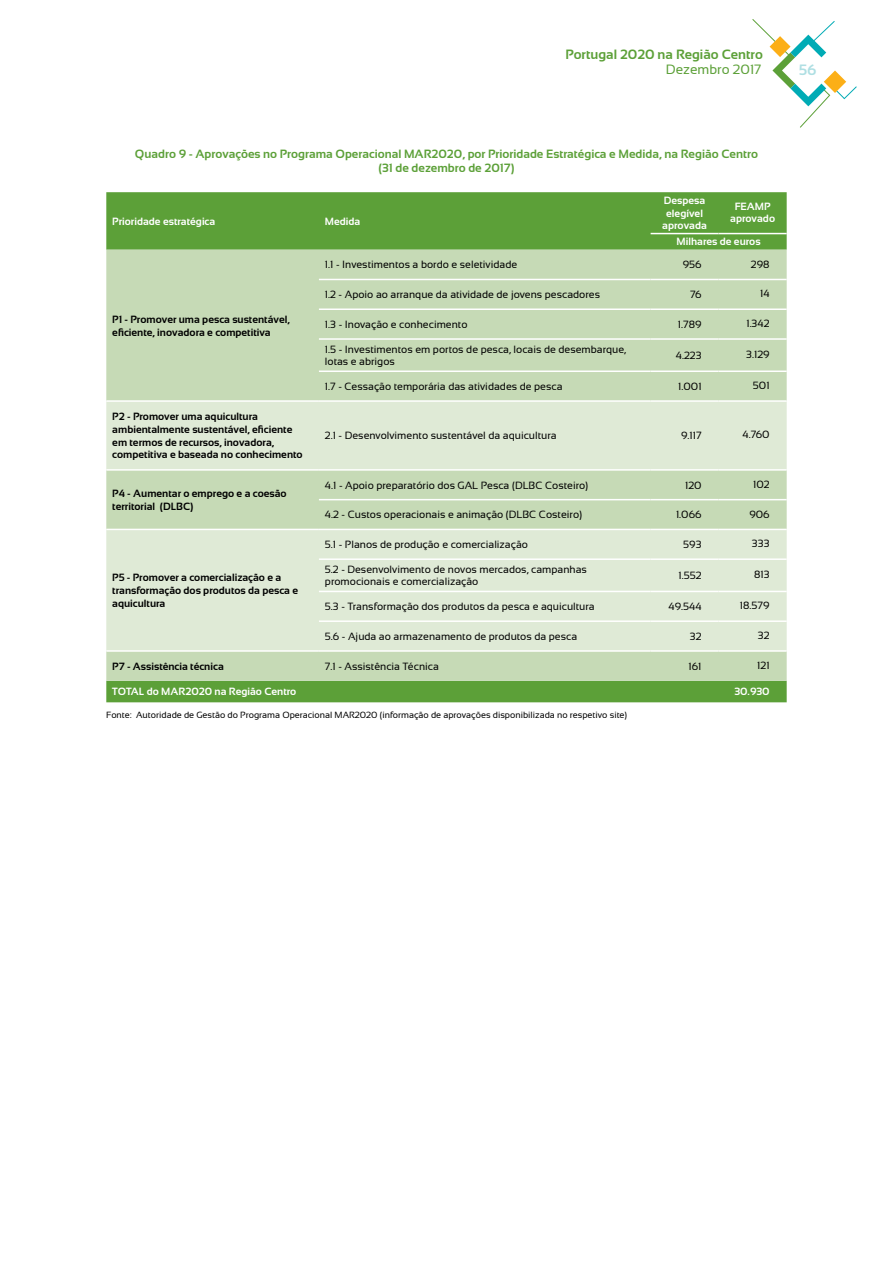
<style>
.page{position:relative;width:893px;height:1263px;background:#fff}
.page>*{position:absolute;margin:0;border:0;box-sizing:border-box;transform-origin:0 0}
.t1{font:700 15px "Sansation";color:#afdfe3}
.t2{font:700 13.5px "Sansation";color:#5ca038}
.t3{font:13.5px "Sansation";color:#5ca038}
.t4{font:700 12px/14.4px "Sansation";color:#5ca038;text-align:center}
.t5{font:10.5px/12.6px "Sansation";color:#000}
.t6{font:700 10.5px/12.6px "Sansation";color:#000}
.t7{font:700 10.5px/12.6px "Sansation";color:#fff;text-align:center}
.t8{font:9px "Sansation";color:#000}
</style>
<div class="page">
<svg style="left:752px;top:19px;width:105px;height:109px"></svg>
<div style="left:106px;top:192px;width:681px;height:510px;background:#5ca038"></div>
<div style="left:106px;top:250px;width:681px;height:431px;background:#c6dab6"></div>
<svg style="left:106px;top:402px;width:681px;height:248px;background:#d9e6ce"></svg>
<hr style="left:106px;top:400px;width:213px;height:2px;background:#fff">
<hr style="left:319px;top:400px;width:332px;height:2px;background:#fff">
<hr style="left:651px;top:400px;width:68px;height:2px;background:#fff">
<hr style="left:719px;top:400px;width:68px;height:2px;background:#fff">
<hr style="left:106px;top:469px;width:213px;height:2px;background:#fff">
<hr style="left:319px;top:469px;width:332px;height:2px;background:#fff">
<hr style="left:651px;top:469px;width:68px;height:2px;background:#fff">
<hr style="left:719px;top:469px;width:68px;height:2px;background:#fff">
<hr style="left:106px;top:529px;width:213px;height:1px;background:#fff">
<hr style="left:319px;top:529px;width:332px;height:1px;background:#fff">
<hr style="left:651px;top:529px;width:68px;height:1px;background:#fff">
<hr style="left:719px;top:529px;width:68px;height:1px;background:#fff">
<hr style="left:106px;top:650px;width:213px;height:2px;background:#fff">
<hr style="left:651px;top:233px;width:68px;height:1px;background:#fff">
<hr style="left:719px;top:233px;width:68px;height:1px;background:#fff">
<hr style="left:319px;top:279px;width:332px;height:1px;background:#fff">
<hr style="left:651px;top:279px;width:68px;height:1px;background:#fff">
<hr style="left:719px;top:279px;width:68px;height:1px;background:#fff">
<hr style="left:319px;top:308px;width:332px;height:2px;background:#fff">
<hr style="left:651px;top:308px;width:68px;height:2px;background:#fff">
<hr style="left:719px;top:308px;width:68px;height:2px;background:#fff">
<hr style="left:319px;top:338px;width:332px;height:2px;background:#fff">
<hr style="left:651px;top:338px;width:68px;height:2px;background:#fff">
<hr style="left:719px;top:338px;width:68px;height:2px;background:#fff">
<hr style="left:319px;top:370px;width:332px;height:2px;background:#fff">
<hr style="left:651px;top:370px;width:68px;height:2px;background:#fff">
<hr style="left:719px;top:370px;width:68px;height:2px;background:#fff">
<hr style="left:319px;top:499px;width:332px;height:1px;background:#fff">
<hr style="left:651px;top:499px;width:68px;height:1px;background:#fff">
<hr style="left:719px;top:499px;width:68px;height:1px;background:#fff">
<hr style="left:319px;top:558px;width:332px;height:2px;background:#fff">
<hr style="left:651px;top:558px;width:68px;height:2px;background:#fff">
<hr style="left:719px;top:558px;width:68px;height:2px;background:#fff">
<hr style="left:319px;top:591px;width:332px;height:1px;background:#fff">
<hr style="left:651px;top:591px;width:68px;height:1px;background:#fff">
<hr style="left:719px;top:591px;width:68px;height:1px;background:#fff">
<hr style="left:319px;top:620px;width:332px;height:2px;background:#fff">
<hr style="left:651px;top:620px;width:68px;height:2px;background:#fff">
<hr style="left:719px;top:620px;width:68px;height:2px;background:#fff">
<hr style="left:319px;top:650px;width:332px;height:2px;background:#fff">
<hr style="left:651px;top:650px;width:68px;height:2px;background:#fff">
<hr style="left:719px;top:650px;width:68px;height:2px;background:#fff">
<p class="t2" style="left:565px;top:47px;width:199px">Portugal 2020 na Região Centro</p>
<p class="t3" style="left:666px;top:62px;width:97px">Dezembro 2017</p>
<h1 class="t1" style="left:799px;top:62px;width:19px">56</h1>
<p class="t4" style="left:135px;top:146px;width:624px">Quadro 9 - Aprovações no Programa Operacional MAR2020, por Prioridade Estratégica e Medida, na Região Centro (31 de dezembro de 2017)</p>
<p class="t7" style="left:112px;top:215px;width:105px">Prioridade estratégica</p>
<p class="t7" style="left:325px;top:215px;width:37px">Medida</p>
<p class="t7" style="left:662px;top:194px;width:46px">Despesa elegível aprovada</p>
<p class="t7" style="left:730px;top:200px;width:46px">FEAMP aprovado</p>
<p class="t7" style="left:677px;top:236px;width:86px">Milhares de euros</p>
<p class="t6" style="left:112px;top:313px;width:179px">P1 - Promover uma pesca sustentável, eficiente, inovadora e competitiva</p>
<p class="t6" style="left:112px;top:410px;width:192px">P2 - Promover uma aquicultura ambientalmente sustentável, eficiente em termos de recursos, inovadora, competitiva e baseada no conhecimento</p>
<p class="t6" style="left:112px;top:487px;width:176px">P4 - Aumentar o emprego e a coesão territorial (DLBC)</p>
<p class="t6" style="left:112px;top:571px;width:187px">P5 - Promover a comercialização e a transformação dos produtos da pesca e aquicultura</p>
<p class="t5" style="left:325px;top:258px;width:194px">1.1 - Investimentos a bordo e seletividade</p>
<p class="t5" style="left:683px;top:258px;width:20px">956</p>
<p class="t5" style="left:751px;top:258px;width:20px">298</p>
<p class="t5" style="left:325px;top:288px;width:277px">1.2 - Apoio ao arranque da atividade de jovens pescadores</p>
<p class="t5" style="left:690px;top:288px;width:13px">76</p>
<p class="t5" style="left:760px;top:287px;width:11px">14</p>
<p class="t5" style="left:325px;top:318px;width:144px">1.3 - Inovação e conhecimento</p>
<p class="t5" style="left:678px;top:318px;width:25px">1.789</p>
<p class="t5" style="left:746px;top:317px;width:25px">1.342</p>
<p class="t5" style="left:325px;top:343px;width:303px">1.5 - Investimentos em portos de pesca, locais de desembarque, lotas e abrigos</p>
<p class="t5" style="left:676px;top:349px;width:27px">4.223</p>
<p class="t5" style="left:746px;top:348px;width:25px">3.129</p>
<p class="t5" style="left:325px;top:380px;width:239px">1.7 - Cessação temporária das atividades de pesca</p>
<p class="t5" style="left:678px;top:380px;width:25px">1.001</p>
<p class="t5" style="left:753px;top:379px;width:18px">501</p>
<p class="t5" style="left:325px;top:429px;width:233px">2.1 - Desenvolvimento sustentável da aquicultura</p>
<p class="t5" style="left:681px;top:429px;width:22px">9.117</p>
<p class="t5" style="left:742px;top:428px;width:29px">4.760</p>
<p class="t5" style="left:325px;top:479px;width:265px">4.1 - Apoio preparatório dos GAL Pesca (DLBC Costeiro)</p>
<p class="t5" style="left:685px;top:479px;width:18px">120</p>
<p class="t5" style="left:753px;top:478px;width:18px">102</p>
<p class="t5" style="left:325px;top:508px;width:259px">4.2 - Custos operacionais e animação (DLBC Costeiro)</p>
<p class="t5" style="left:676px;top:508px;width:27px">1.066</p>
<p class="t5" style="left:749px;top:508px;width:22px">906</p>
<p class="t5" style="left:325px;top:538px;width:205px">5.1 - Planos de produção e comercialização</p>
<p class="t5" style="left:683px;top:538px;width:20px">593</p>
<p class="t5" style="left:752px;top:537px;width:19px">333</p>
<p class="t5" style="left:325px;top:563px;width:264px">5.2 - Desenvolvimento de novos mercados, campanhas promocionais e comercialização</p>
<p class="t5" style="left:678px;top:569px;width:25px">1.552</p>
<p class="t5" style="left:754px;top:568px;width:17px">813</p>
<p class="t5" style="left:325px;top:600px;width:271px">5.3 - Transformação dos produtos da pesca e aquicultura</p>
<p class="t5" style="left:668px;top:600px;width:35px">49.544</p>
<p class="t5" style="left:740px;top:599px;width:31px">18.579</p>
<p class="t5" style="left:325px;top:630px;width:254px">5.6 - Ajuda ao armazenamento de produtos da pesca</p>
<p class="t5" style="left:690px;top:630px;width:13px">32</p>
<p class="t5" style="left:758px;top:629px;width:13px">32</p>
<p class="t6" style="left:112px;top:660px;width:113px">P7 - Assistência técnica</p>
<p class="t5" style="left:325px;top:660px;width:116px">7.1 - Assistência Técnica</p>
<p class="t5" style="left:688px;top:660px;width:15px">161</p>
<p class="t5" style="left:757px;top:659px;width:14px">121</p>
<p class="t7" style="left:112px;top:685px;width:186px">TOTAL do MAR2020 na Região Centro</p>
<p class="t7" style="left:734px;top:685px;width:37px">30.930</p>
<p class="t8" style="left:106px;top:710px;width:522px">Fonte: Autoridade de Gestão do Programa Operacional MAR2020 (informação de aprovações disponibilizada no respetivo site)</p>
</div>
